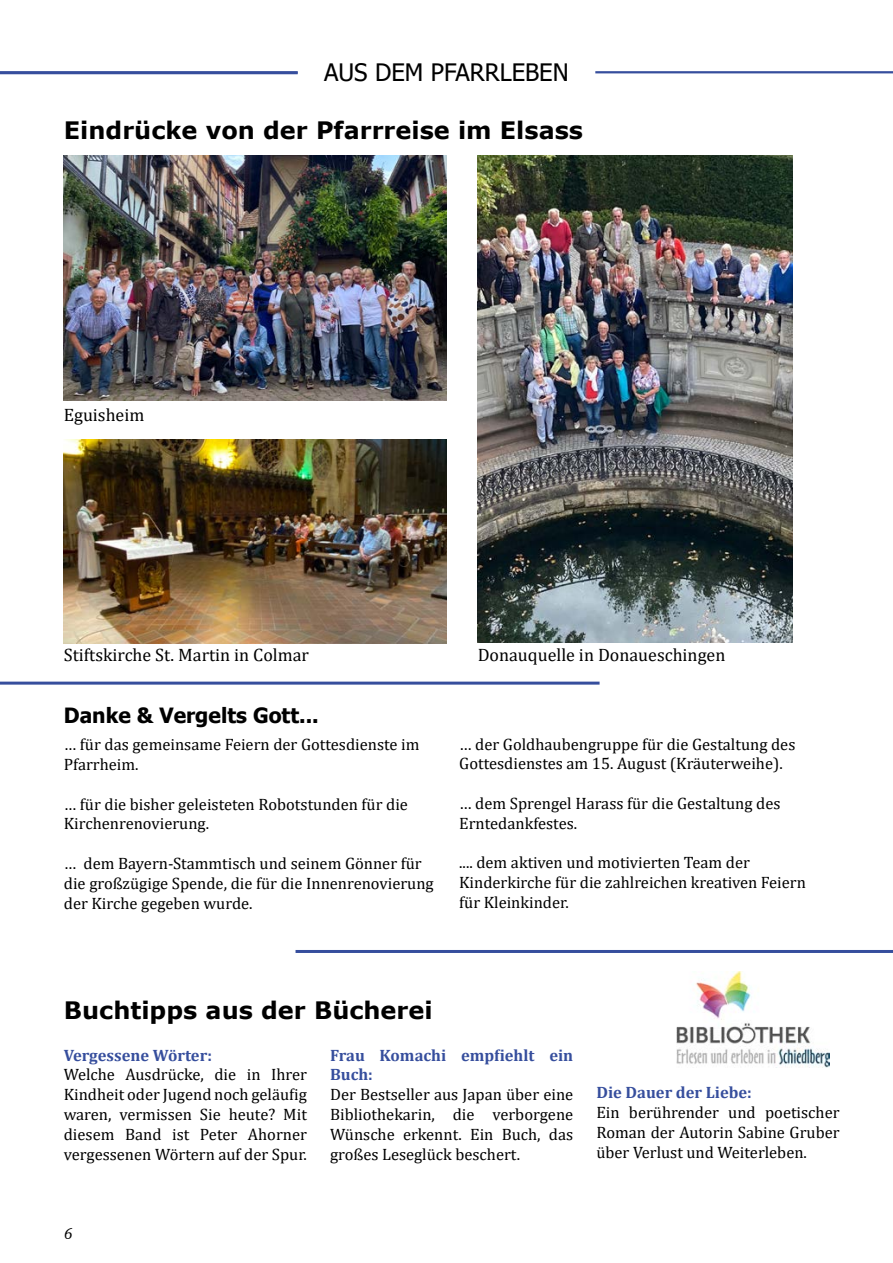
<style>
.page{position:relative;width:893px;height:1263px;background:#fff}
.page>*{position:absolute;margin:0;border:0;box-sizing:border-box;transform-origin:0 0}
.Fließtext_neu{font:700 24px "Verdana";color:#000}
.t1{font:24px "Tahoma";color:#000}
.t2{font:700 21px "Tahoma";color:#000}
.Fließtext_neu-2{font:18px "Cambria";color:#000}
.Fließtext_neu-3{font:16.5px/19.8px "Cambria";color:#000}
.Fließtext_neu-4{font:700 16.5px/19.8px "Cambria";color:#364e9d}
.t3{font:italic 16.5px "Cambria";color:#000}
</style>
<div class="page">
<hr style="left:0;top:71px;width:298px;height:3px;background:#364e9d">
<hr style="left:595px;top:71px;width:298px;height:2px;background:#364e9d">
<hr style="left:296px;top:950px;width:597px;height:3px;background:#364e9d">
<hr style="left:0;top:682px;width:600px;height:3px;background:#364e9d">
<img style="left:64px;top:156px;width:382px;height:244px">
<img style="left:64px;top:439px;width:382px;height:204px">
<img style="left:478px;top:156px;width:314px;height:486px">
<img style="left:676px;top:971px;width:153px;height:96px">
<p class="t1" style="left:324px;top:57px;width:246px">AUS DEM PFARRLEBEN</p>
<p class="Fließtext_neu" style="left:64px;top:113px;width:521px">Eindrücke von der Pfarrreise im Elsass</p>
<p class="Fließtext_neu-2" style="left:64px;top:404px;width:82px">Eguisheim</p>
<p class="Fließtext_neu-2" style="left:64px;top:644px;width:247px">Stiftskirche St. Martin in Colmar</p>
<p class="Fließtext_neu-2" style="left:478px;top:644px;width:249px">Donauquelle in Donaueschingen</p>
<p class="t2" style="left:64px;top:700px;width:257px">Danke &amp; Vergelts Gott...</p>
<p class="Fließtext_neu-3" style="left:64px;top:734px;width:357px">… für das gemeinsame Feiern der Gottesdienste im<br>Pfarrheim.</p>
<p class="Fließtext_neu-3" style="left:64px;top:794px;width:346px">… für die bisher geleisteten Robotstunden für die<br>Kirchenrenovierung.</p>
<p class="Fließtext_neu-3" style="left:64px;top:853px;width:371px">… dem Bayern-Stammtisch und seinem Gönner für die großzügige Spende, die für die Innenrenovierung der Kirche gegeben wurde.</p>
<p class="Fließtext_neu-3" style="left:459px;top:734px;width:338px">… der Goldhaubengruppe für die Gestaltung des<br>Gottesdienstes am 15. August (Kräuterweihe).</p>
<p class="Fließtext_neu-3" style="left:459px;top:793px;width:323px">… dem Sprengel Harass für die Gestaltung des<br>Erntedankfestes.</p>
<p class="Fließtext_neu-3" style="left:459px;top:853px;width:348px">.... dem aktiven und motivierten Team der<br>Kinderkirche für die zahlreichen kreativen Feiern für Kleinkinder.</p>
<p class="Fließtext_neu" style="left:64px;top:993px;width:370px">Buchtipps aus der Bücherei</p>
<p class="Fließtext_neu-4" style="left:64px;top:1044px;width:150px">Vergessene Wörter:</p>
<p class="Fließtext_neu-3" style="left:64px;top:1065px;width:245px;text-align:justify">Welche Ausdrücke, die in Ihrer Kindheit oder Jugend noch geläufig waren, vermissen Sie heute? Mit diesem Band ist Peter Ahorner vergessenen Wörtern auf der Spur.</p>
<p class="Fließtext_neu-4" style="left:330px;top:1044px;width:245px">Frau Komachi empfiehlt ein<br>Buch:</p>
<p class="Fließtext_neu-3" style="left:330px;top:1084px;width:245px;text-align:justify">Der Bestseller aus Japan über eine Bibliothekarin, die verborgene Wünsche erkennt. Ein Buch, das großes Leseglück beschert.</p>
<p class="Fließtext_neu-4" style="left:596px;top:1082px;width:157px">Die Dauer der Liebe:</p>
<p class="Fließtext_neu-3" style="left:596px;top:1102px;width:245px;text-align:justify">Ein berührender und poetischer Roman der Autorin Sabine Gruber über Verlust und Weiterleben.</p>
<p class="t3" style="left:64px;top:1221px;width:10px">6</p>
</div>
